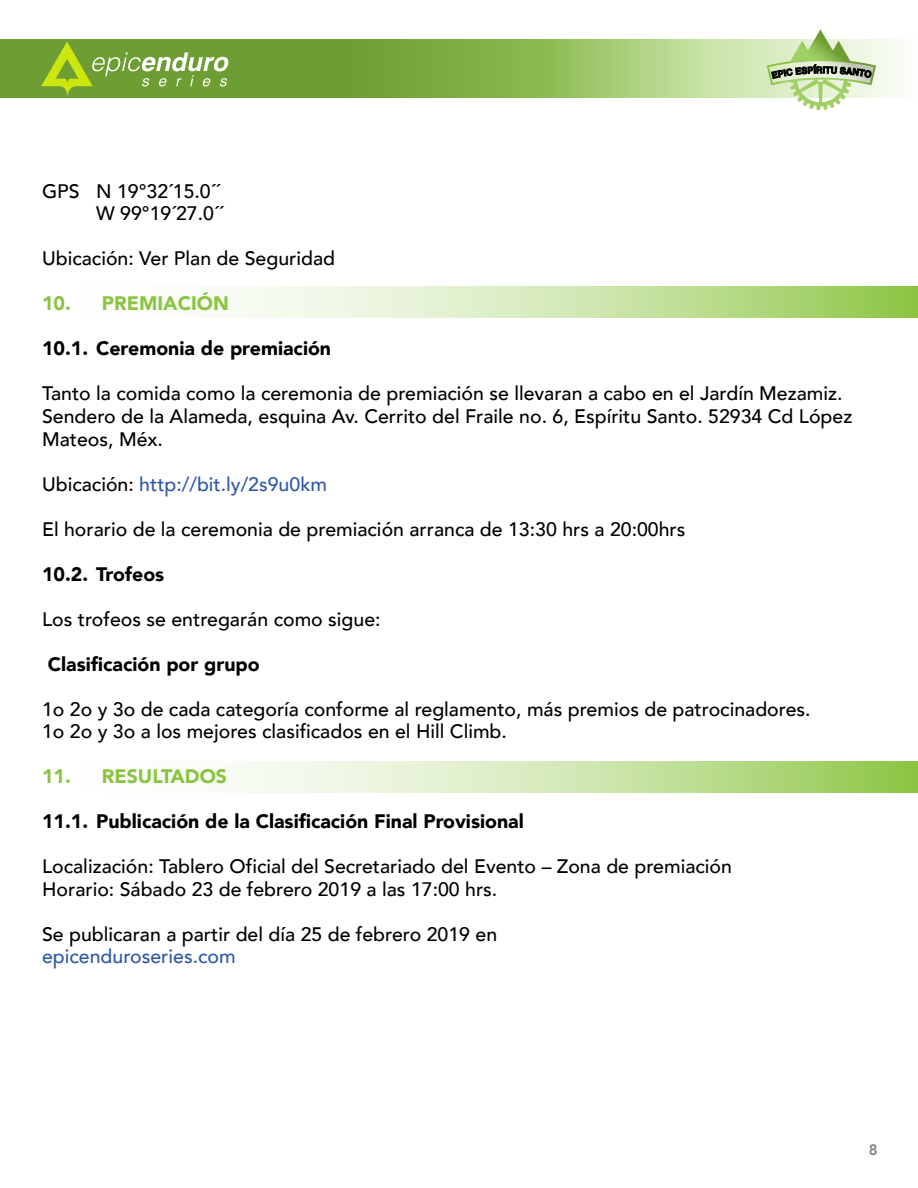
<style>
.page{position:relative;width:918px;height:1188px;background:#fff}
.page>*{position:absolute;margin:0;border:0;box-sizing:border-box;transform-origin:0 0}
.t1{font:500 19.5px/22.5px "Avenir";color:#000}
.t2{font:900 19.5px "Avenir";color:#000}
.t3{font:500 19.5px "Avenir";color:#2e58a6}
.t4{font:900 19.5px "Avenir";color:#8ac440}
.t5{font:800 15px "Avenir";color:#000}
.s1{color:#000}
</style>
<div class="page">
<svg style="left:216px;top:287px;width:702px;height:30px"></svg>
<svg style="left:216px;top:762px;width:702px;height:30px"></svg>
<svg style="left:0;top:40px;width:900px;height:57px"></svg>
<svg style="left:41px;top:42px;width:188px;height:54px"></svg>
<svg style="left:767px;top:29px;width:109px;height:81px"></svg>
<p class="t1" style="left:42px;top:179px;width:183px;text-align:right">GPS N 19°32´15.0´´<br>W 99°19´27.0´´</p>
<p class="t1" style="left:42px;top:246px;width:294px">Ubicación: Ver Plan de Seguridad</p>
<p class="t4" style="left:42px;top:287px;width:188px">10. PREMIACIÓN</p>
<p class="t2" style="left:42px;top:332px;width:291px">10.1. Ceremonia de premiación</p>
<p class="t1" style="left:42px;top:381px;width:812px">Tanto la comida como la ceremonia de premiación se llevaran a cabo en el Jardín Mezamiz.<br>Sendero de la Alameda, esquina Av. Cerrito del Fraile no. 6, Espíritu Santo. 52934 Cd López<br>Mateos, Méx.</p>
<p class="t3" style="left:42px;top:467px;width:286px"><span class="s1">Ubicación:</span> http://bit.ly/2s9u0km</p>
<p class="t1" style="left:42px;top:516px;width:645px">El horario de la ceremonia de premiación arranca de 13:30 hrs a 20:00hrs</p>
<p class="t2" style="left:42px;top:557px;width:124px">10.2. Trofeos</p>
<p class="t1" style="left:42px;top:606px;width:340px">Los trofeos se entregarán como sigue:</p>
<p class="t2" style="left:48px;top:647px;width:213px">Clasificación por grupo</p>
<p class="t1" style="left:42px;top:696px;width:770px">1o 2o y 3o de cada categoría conforme al reglamento, más premios de patrocinadores.<br>1o 2o y 3o a los mejores clasificados en el Hill Climb.</p>
<p class="t4" style="left:42px;top:760px;width:187px">11. RESULTADOS</p>
<p class="t2" style="left:42px;top:805px;width:483px">11.1. Publicación de la Clasificación Final Provisional</p>
<p class="t1" style="left:42px;top:854px;width:691px">Localización: Tablero Oficial del Secretariado del Evento – Zona de premiación<br>Horario: Sábado 23 de febrero 2019 a las 17:00 hrs.</p>
<p class="t1" style="left:42px;top:921px;width:457px">Se publicaran a partir del día 25 de febrero 2019 en</p>
<p class="t3" style="left:42px;top:939px;width:195px">epicenduroseries.com</p>
<p class="t5" style="left:868px;top:1139px;width:10px">8</p>
</div>
